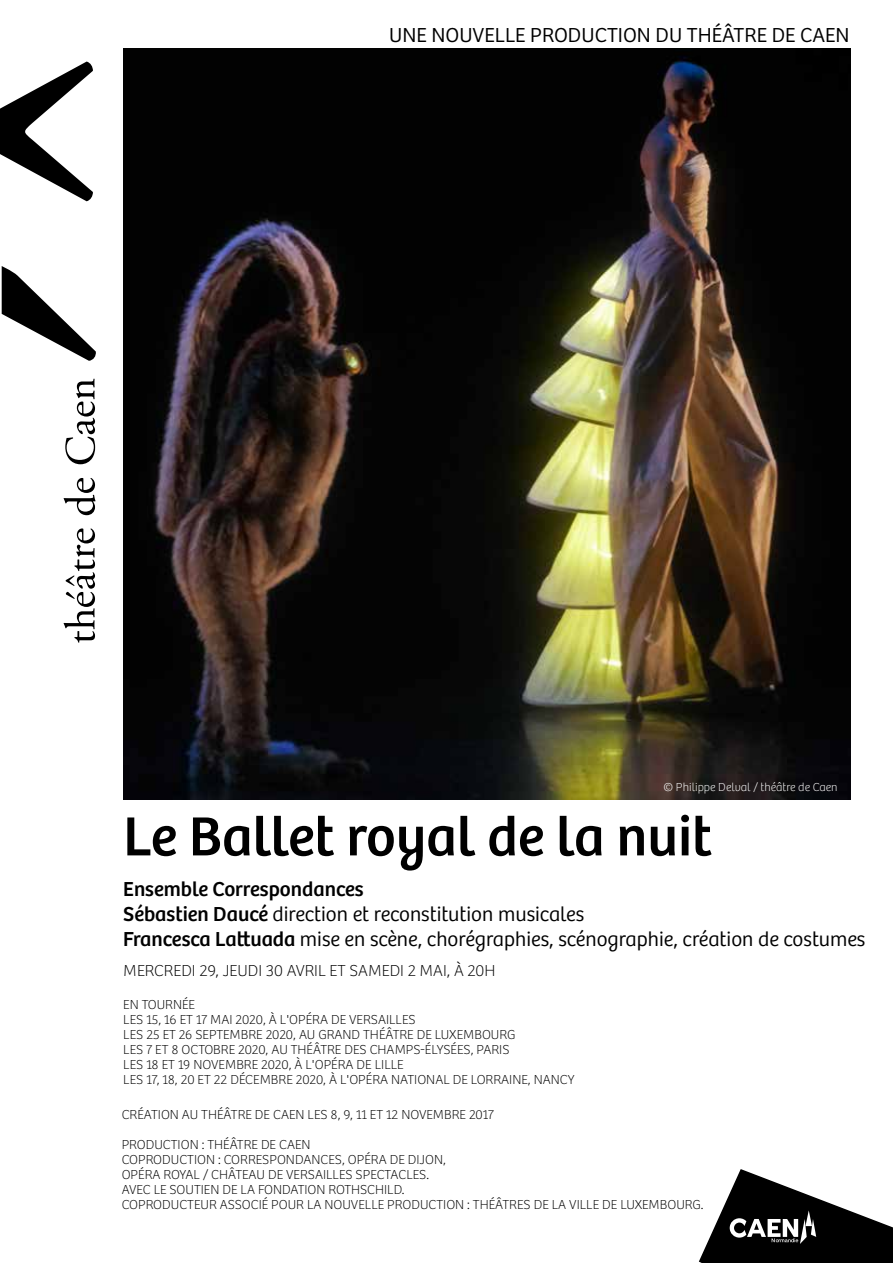
<style>
.page{position:relative;width:893px;height:1263px;background:#fff}
.page>*{position:absolute;margin:0;border:0;box-sizing:border-box;transform-origin:0 0}
.t1{font:57px "Bree";color:#000}
.t2{font:300 21px/25.2px "Bree";color:#000}
.t3{font:100 16.5px "Bree";color:#000}
.t4{font:100 13.5px/15px "Bree";color:#000}
.t5{font:100 12px "Bree";color:#fff}
.s1{font-weight:400}
</style>
<div class="page">
<svg style="left:0;top:62px;width:93px;height:139px"></svg>
<svg style="left:64px;top:478px;width:31px;height:37px"></svg>
<svg style="left:65px;top:379px;width:30px;height:85px"></svg>
<svg style="left:64px;top:528px;width:31px;height:115px"></svg>
<svg style="left:2px;top:266px;width:94px;height:95px"></svg>
<img style="left:123px;top:49px;width:727px;height:750px">
<svg style="left:699px;top:1169px;width:194px;height:94px"></svg>
<h2 class="t2" style="left:389px;top:23px;width:462px">UNE NOUVELLE PRODUCTION DU THÉÂTRE DE CAEN</h2>
<p class="t5" style="left:664px;top:780px;width:176px">© Philippe Delval / théâtre de Caen</p>
<h1 class="t1" style="left:123px;top:803px;width:590px">Le Ballet royal de la nuit</h1>
<h2 class="t2" style="left:123px;top:876px;width:744px"><span class="s1">Ensemble Correspondances<br>Sébastien Daucé</span> direction et reconstitution musicales<br><span class="s1">Francesca Lattuada</span> mise en scène, chorégraphies, scénographie, création de costumes</h2>
<p class="t3" style="left:123px;top:961px;width:374px">MERCREDI 29, JEUDI 30 AVRIL ET SAMEDI 2 MAI, À 20H</p>
<p class="t4" style="left:123px;top:997px;width:453px">EN TOURNÉE<br>LES 15, 16 ET 17 MAI 2020, À L'OPÉRA DE VERSAILLES<br>LES 25 ET 26 SEPTEMBRE 2020, AU GRAND THÉÂTRE DE LUXEMBOURG<br>LES 7 ET 8 OCTOBRE 2020, AU THÉÂTRE DES CHAMPS-ÉLYSÉES, PARIS<br>LES 18 ET 19 NOVEMBRE 2020, À L'OPÉRA DE LILLE<br>LES 17, 18, 20 ET 22 DÉCEMBRE 2020, À L'OPÉRA NATIONAL DE LORRAINE, NANCY</p>
<p class="t4" style="left:122px;top:1107px;width:374px">CRÉATION AU THÉÂTRE DE CAEN LES 8, 9, 11 ET 12 NOVEMBRE 2017</p>
<p class="t4" style="left:122px;top:1137px;width:583px">PRODUCTION : THÉÂTRE DE CAEN<br>COPRODUCTION : CORRESPONDANCES, OPÉRA DE DIJON,<br>OPÉRA ROYAL / CHÂTEAU DE VERSAILLES SPECTACLES.<br>AVEC LE SOUTIEN DE LA FONDATION ROTHSCHILD.<br>COPRODUCTEUR ASSOCIÉ POUR LA NOUVELLE PRODUCTION : THÉÂTRES DE LA VILLE DE LUXEMBOURG.</p>
</div>
